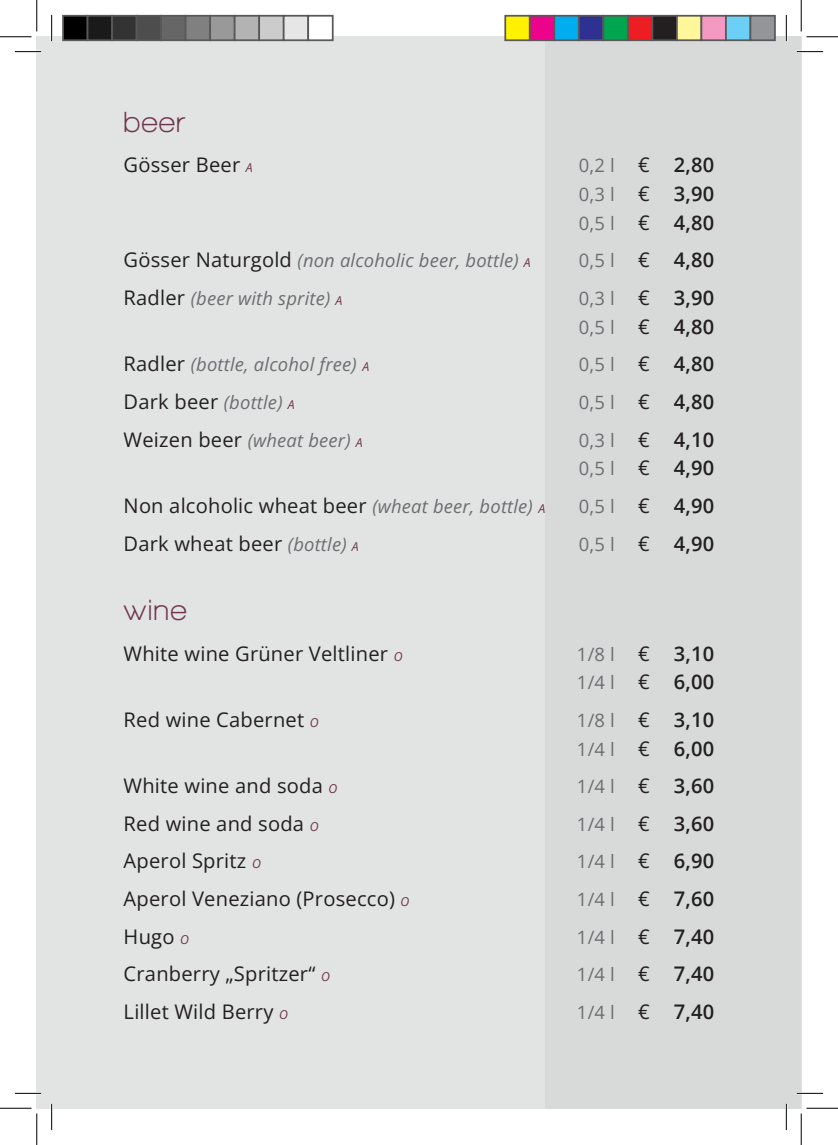
<style>
.page{position:relative;width:838px;height:1145px;background:#fff}
.page>*{position:absolute;margin:0;border:0;box-sizing:border-box;transform-origin:0 0}
.t1{font:700 29.75px "Walkway";letter-spacing:.05em;color:#6f354d}
.t2{font:20.12px "Open Sans";letter-spacing:.01em;color:#231f20}
.t3{font:18.38px/28.7px "Open Sans";color:#6c6d70}
.t4{font:italic 18.38px "Open Sans";letter-spacing:.01em;color:#6c6d70}
.s1{font-style:italic;font-size:12.25px;color:#6f354d}
.s2{font-size:20.12px;color:#231f20}
.s3{font-weight:600;font-size:20.12px;color:#231f20}
.s4{font-style:normal;font-size:20.12px;color:#231f20}
.s5{font-size:12.25px;color:#6f354d}
.s6{font-style:italic;font-size:18.38px;color:#6c6d70}
</style>
<div class="page">
<div style="left:37px;top:37px;width:764px;height:1071px;background:#e2e3e3"></div>
<div style="left:545px;top:37px;width:256px;height:1071px;background:#d8dada"></div>
<hr style="left:15px;top:51px;width:26px;height:2px;background:#fff">
<hr style="left:796px;top:51px;width:27px;height:2px;background:#fff">
<hr style="left:15px;top:1092px;width:26px;height:2px;background:#fff">
<hr style="left:796px;top:1092px;width:27px;height:2px;background:#fff">
<hr style="left:51px;top:15px;width:2px;height:26px;background:#fff">
<hr style="left:51px;top:1104px;width:2px;height:26px;background:#fff">
<hr style="left:785px;top:15px;width:2px;height:26px;background:#fff">
<hr style="left:785px;top:1104px;width:2px;height:26px;background:#fff">
<svg style="left:15px;top:51px;width:26px;height:1px"></svg>
<svg style="left:796px;top:51px;width:27px;height:1px"></svg>
<svg style="left:15px;top:1093px;width:26px;height:1px"></svg>
<svg style="left:796px;top:1093px;width:27px;height:1px"></svg>
<svg style="left:51px;top:15px;width:1px;height:26px"></svg>
<svg style="left:51px;top:1104px;width:1px;height:26px"></svg>
<svg style="left:786px;top:15px;width:1px;height:26px"></svg>
<svg style="left:786px;top:1104px;width:1px;height:26px"></svg>
<hr style="left:0;top:36px;width:32px;height:1px;background:#000">
<hr style="left:806px;top:36px;width:31px;height:1px;background:#000">
<hr style="left:0;top:1108px;width:32px;height:1px;background:#000">
<hr style="left:806px;top:1108px;width:31px;height:1px;background:#000">
<hr style="left:36px;top:0;width:1px;height:31px;background:#000">
<hr style="left:36px;top:1113px;width:1px;height:32px;background:#000">
<hr style="left:800px;top:0;width:1px;height:31px;background:#000">
<hr style="left:800px;top:1113px;width:1px;height:32px;background:#000">
<div style="left:63px;top:16px;width:25px;height:24px;background:#000"></div>
<div style="left:62px;top:15px;width:26px;height:26px;border:2px solid #595959"></div>
<div style="left:88px;top:16px;width:24px;height:24px;background:#1a1a1a"></div>
<div style="left:87px;top:15px;width:26px;height:26px;border:2px solid #595959"></div>
<div style="left:112px;top:16px;width:25px;height:24px;background:#333"></div>
<div style="left:111px;top:15px;width:26px;height:26px;border:2px solid #595959"></div>
<div style="left:137px;top:16px;width:24px;height:24px;background:#4d4d4d"></div>
<div style="left:136px;top:15px;width:26px;height:26px;border:2px solid #595959"></div>
<div style="left:161px;top:16px;width:25px;height:24px;background:#666"></div>
<div style="left:160px;top:15px;width:26px;height:26px;border:2px solid #595959"></div>
<div style="left:186px;top:16px;width:24px;height:24px;background:#808080"></div>
<div style="left:185px;top:15px;width:26px;height:26px;border:2px solid #595959"></div>
<div style="left:210px;top:16px;width:25px;height:24px;background:#999"></div>
<div style="left:209px;top:15px;width:26px;height:26px;border:2px solid #595959"></div>
<div style="left:235px;top:16px;width:24px;height:24px;background:#b3b3b3"></div>
<div style="left:234px;top:15px;width:26px;height:26px;border:2px solid #595959"></div>
<div style="left:259px;top:16px;width:25px;height:24px;background:#ccc"></div>
<div style="left:258px;top:15px;width:26px;height:26px;border:2px solid #595959"></div>
<div style="left:284px;top:16px;width:24px;height:24px;background:#e6e6e6"></div>
<div style="left:283px;top:15px;width:26px;height:26px;border:2px solid #595959"></div>
<div style="left:308px;top:16px;width:25px;height:24px;background:#fff"></div>
<div style="left:307px;top:15px;width:26px;height:26px;border:2px solid #595959"></div>
<div style="left:505px;top:16px;width:24px;height:24px;background:#fff101"></div>
<div style="left:504px;top:15px;width:26px;height:26px;border:2px solid #595959"></div>
<div style="left:529px;top:16px;width:25px;height:24px;background:#ed028c"></div>
<div style="left:529px;top:15px;width:26px;height:26px;border:2px solid #595959"></div>
<div style="left:554px;top:16px;width:24px;height:24px;background:#00aeef"></div>
<div style="left:553px;top:15px;width:26px;height:26px;border:2px solid #595959"></div>
<div style="left:578px;top:16px;width:25px;height:24px;background:#2e3092"></div>
<div style="left:578px;top:15px;width:26px;height:26px;border:2px solid #595959"></div>
<div style="left:603px;top:16px;width:24px;height:24px;background:#00a54f"></div>
<div style="left:602px;top:15px;width:26px;height:26px;border:2px solid #595959"></div>
<div style="left:627px;top:16px;width:25px;height:24px;background:#ee1d23"></div>
<div style="left:627px;top:15px;width:26px;height:26px;border:2px solid #595959"></div>
<div style="left:652px;top:16px;width:24px;height:24px;background:#231f20"></div>
<div style="left:651px;top:15px;width:26px;height:26px;border:2px solid #595959"></div>
<div style="left:676px;top:16px;width:25px;height:24px;background:#fff79a"></div>
<div style="left:676px;top:15px;width:26px;height:26px;border:2px solid #595959"></div>
<div style="left:701px;top:16px;width:24px;height:24px;background:#f499c2"></div>
<div style="left:700px;top:15px;width:26px;height:26px;border:2px solid #595959"></div>
<div style="left:725px;top:16px;width:25px;height:24px;background:#6bcff6"></div>
<div style="left:725px;top:15px;width:26px;height:26px;border:2px solid #595959"></div>
<div style="left:750px;top:16px;width:24px;height:24px;background:#939598"></div>
<div style="left:749px;top:15px;width:26px;height:26px;border:2px solid #595959"></div>
<h1 class="t1" style="left:124px;top:106px;width:63px">beer</h1>
<p class="t2" style="left:124px;top:151px;width:131px">Gösser Beer <span class="s1">A</span></p>
<p class="t3" style="left:579px;top:151px;width:137px;text-align:justify">0,2 l <span class="s2">€</span> <span class="s3">2,80<br></span>0,3 l <span class="s2">€</span> <span class="s3">3,90<br></span>0,5 l <span class="s2">€</span> <span class="s3">4,80</span></p>
<p class="t4" style="left:124px;top:248px;width:408px"><span class="s4">Gösser Naturgold</span> (non alcoholic beer, bottle) <span class="s5">A</span></p>
<p class="t3" style="left:579px;top:246px;width:137px">0,5 l <span class="s2">€</span> <span class="s3">4,80</span></p>
<p class="t4" style="left:124px;top:285px;width:220px"><span class="s4">Radler</span> (beer with sprite) <span class="s5">A</span></p>
<p class="t3" style="left:579px;top:284px;width:137px">0,3 l <span class="s2">€</span> <span class="s3">3,90<br></span>0,5 l <span class="s2">€</span> <span class="s3">4,80</span></p>
<p class="t4" style="left:124px;top:352px;width:247px"><span class="s4">Radler</span> (bottle, alcohol free) <span class="s5">A</span></p>
<p class="t3" style="left:579px;top:350px;width:137px">0,5 l <span class="s2">€</span> <span class="s3">4,80</span></p>
<p class="t2" style="left:124px;top:388px;width:172px">Dark beer <span class="s6">(bottle)</span> <span class="s1">A</span></p>
<p class="t3" style="left:579px;top:387px;width:137px">0,5 l <span class="s2">€</span> <span class="s3">4,80</span></p>
<p class="t4" style="left:124px;top:427px;width:240px"><span class="s4">Weizen beer</span> (wheat beer) <span class="s5">A</span></p>
<p class="t3" style="left:579px;top:425px;width:137px">0,3 l <span class="s2">€</span> <span class="s3">4,10<br></span>0,5 l <span class="s2">€</span> <span class="s3">4,90</span></p>
<p class="t2" style="left:124px;top:492px;width:423px">Non alcoholic wheat beer <span class="s6">(wheat beer, bottle)</span> <span class="s1">A</span></p>
<p class="t3" style="left:579px;top:491px;width:137px">0,5 l <span class="s2">€</span> <span class="s3">4,90</span></p>
<p class="t2" style="left:124px;top:529px;width:236px">Dark wheat beer <span class="s6">(bottle)</span> <span class="s1">A</span></p>
<p class="t3" style="left:579px;top:529px;width:137px">0,5 l <span class="s2">€</span> <span class="s3">4,90</span></p>
<h1 class="t1" style="left:124px;top:594px;width:64px">wine</h1>
<p class="t2" style="left:124px;top:639px;width:280px">White wine Grüner Veltliner <span class="s1">O</span></p>
<p class="t3" style="left:577px;top:639px;width:139px">1/8 l <span class="s2">€</span> <span class="s3">3,10<br></span>1/4 l <span class="s2">€</span> <span class="s3">6,00</span></p>
<p class="t2" style="left:124px;top:706px;width:197px">Red wine Cabernet <span class="s1">O</span></p>
<p class="t3" style="left:577px;top:705px;width:139px">1/8 l <span class="s2">€</span> <span class="s3">3,10<br></span>1/4 l <span class="s2">€</span> <span class="s3">6,00</span></p>
<p class="t2" style="left:124px;top:772px;width:215px">White wine and soda <span class="s1">O</span></p>
<p class="t3" style="left:577px;top:772px;width:139px">1/4 l <span class="s2">€</span> <span class="s3">3,60</span></p>
<p class="t2" style="left:124px;top:810px;width:196px">Red wine and soda <span class="s1">O</span></p>
<p class="t3" style="left:577px;top:809px;width:139px">1/4 l <span class="s2">€</span> <span class="s3">3,60</span></p>
<p class="t2" style="left:124px;top:847px;width:139px">Aperol Spritz <span class="s1">O</span></p>
<p class="t3" style="left:577px;top:847px;width:139px">1/4 l <span class="s2">€</span> <span class="s3">6,90</span></p>
<p class="t2" style="left:124px;top:885px;width:287px">Aperol Veneziano (Prosecco) <span class="s1">O</span></p>
<p class="t3" style="left:577px;top:885px;width:139px">1/4 l <span class="s2">€</span> <span class="s3">7,60</span></p>
<p class="t2" style="left:124px;top:923px;width:67px">Hugo <span class="s1">O</span></p>
<p class="t3" style="left:577px;top:922px;width:139px">1/4 l <span class="s2">€</span> <span class="s3">7,40</span></p>
<p class="t2" style="left:124px;top:960px;width:208px">Cranberry „Spritzer“ <span class="s1">O</span></p>
<p class="t3" style="left:577px;top:960px;width:139px">1/4 l <span class="s2">€</span> <span class="s3">7,40</span></p>
<p class="t2" style="left:124px;top:998px;width:166px">Lillet Wild Berry <span class="s1">O</span></p>
<p class="t3" style="left:577px;top:998px;width:139px">1/4 l <span class="s2">€</span> <span class="s3">7,40</span></p>
</div>
